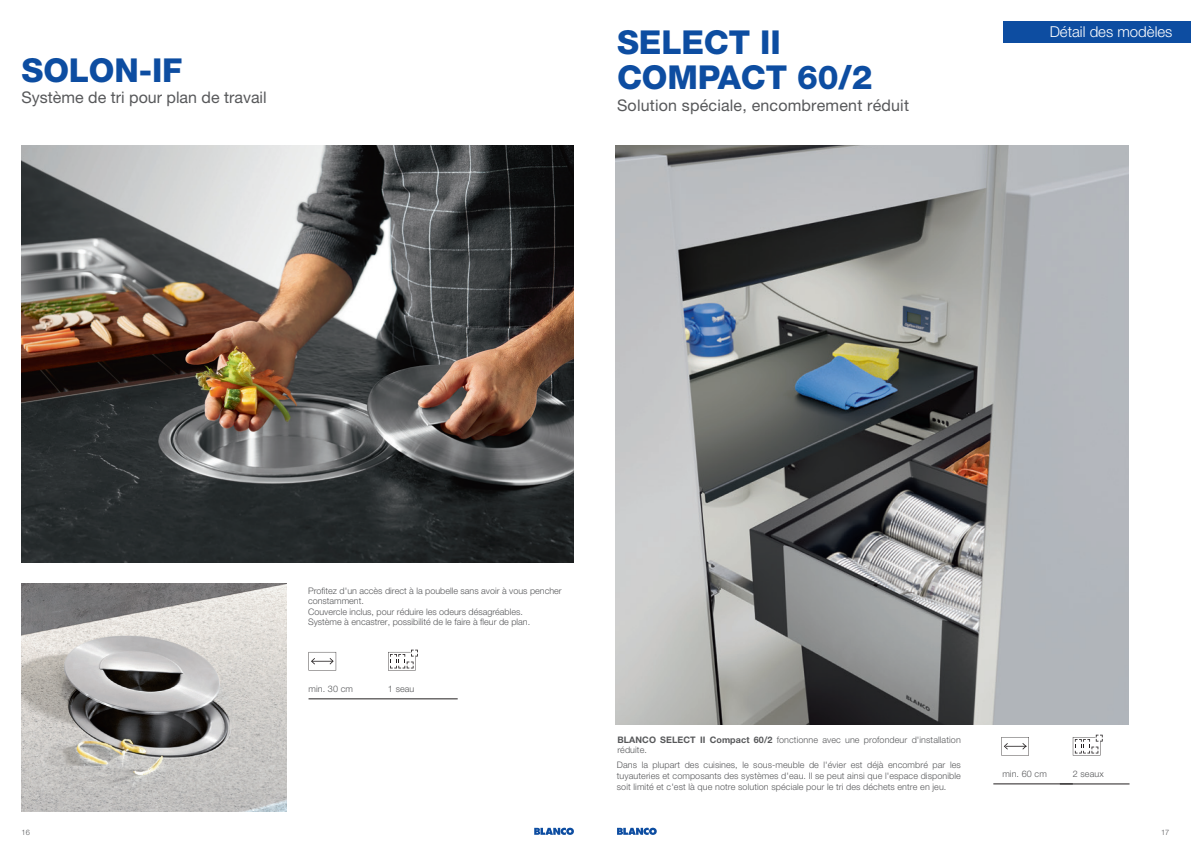
<style>
.page{position:relative;width:1191px;height:842px;background:#fff}
.page>*{position:absolute;margin:0;border:0;box-sizing:border-box;transform-origin:0 0}
.t1{font:800 33px/34.9px "Helvetica Neue LT Pro";letter-spacing:-.005em;color:#0d4da1}
.t2{font:16px "Helvetica Neue LT Pro";letter-spacing:.01em;color:#57585a}
.t3{font:300 15px "Helvetica Neue LT Pro";color:#fff}
.t4{font:300 9px/10.5px "Helvetica Neue LT Pro";color:#57585a}
.t5{font:300 7.5px "Helvetica Neue LT Pro";color:#57585a}
.s1{font-weight:700}
</style>
<div class="page">
<svg style="left:534px;top:828px;width:40px;height:7px"></svg>
<svg style="left:617px;top:828px;width:40px;height:7px"></svg>
<img style="left:22px;top:145px;width:552px;height:417px">
<img style="left:22px;top:584px;width:265px;height:227px">
<hr style="left:308px;top:699px;width:80px;height:1px;background:#231f20">
<hr style="left:388px;top:699px;width:70px;height:1px;background:#231f20">
<svg style="left:308px;top:652px;width:28px;height:18px"></svg>
<svg style="left:388px;top:650px;width:30px;height:20px"></svg>
<img style="left:616px;top:145px;width:512px;height:580px">
<div style="left:1003px;top:22px;width:188px;height:21px;background:#0d4da1"></div>
<hr style="left:993px;top:784px;width:79px;height:1px;background:#231f20">
<hr style="left:1059px;top:784px;width:70px;height:1px;background:#231f20">
<svg style="left:1001px;top:737px;width:28px;height:18px"></svg>
<svg style="left:1072px;top:735px;width:30px;height:20px"></svg>
<h1 class="t1" style="left:22px;top:53px;width:162px">SOLON-IF</h1>
<h2 class="t2" style="left:22px;top:88px;width:247px">Système de tri pour plan de travail</h2>
<h1 class="t1" style="left:617px;top:25px;width:257px">SELECT II<br>COMPACT 60/2</h1>
<h2 class="t2" style="left:617px;top:96px;width:293px">Solution spéciale, encombrement réduit</h2>
<h3 class="t3" style="left:1049px;top:22px;width:124px">Détail des modèles</h3>
<p class="t4" style="left:308px;top:585px;width:255px">Profitez d'un accès direct à la poubelle sans avoir à vous pencher constamment.<br>Couvercle inclus, pour réduire les odeurs désagréables.<br>Système à encastrer, possibilité de le faire à fleur de plan.</p>
<p class="t4" style="left:308px;top:683px;width:46px">min. 30 cm</p>
<p class="t4" style="left:388px;top:683px;width:28px">1 seau</p>
<p class="t4" style="left:617px;top:735px;width:345px;line-height:9.9px"><span class="s1">BLANCO SELECT II Compact 60/2</span> fonctionne avec une profondeur d'installation réduite.</p>
<p class="t4" style="left:617px;top:759px;width:345px;line-height:10.8px;text-align:justify">Dans la plupart des cuisines, le sous-meuble de l'évier est déjà encombré par les tuyauteries et composants des systèmes d'eau. Il se peut ainsi que l'espace disponible soit limité et c'est là que notre solution spéciale pour le tri des déchets entre en jeu.</p>
<p class="t4" style="left:1002px;top:768px;width:46px">min. 60 cm</p>
<p class="t4" style="left:1072px;top:768px;width:32px">2 seaux</p>
<p class="t5" style="left:22px;top:828px;width:10px">16</p>
<p class="t5" style="left:1161px;top:828px;width:10px">17</p>
</div>
